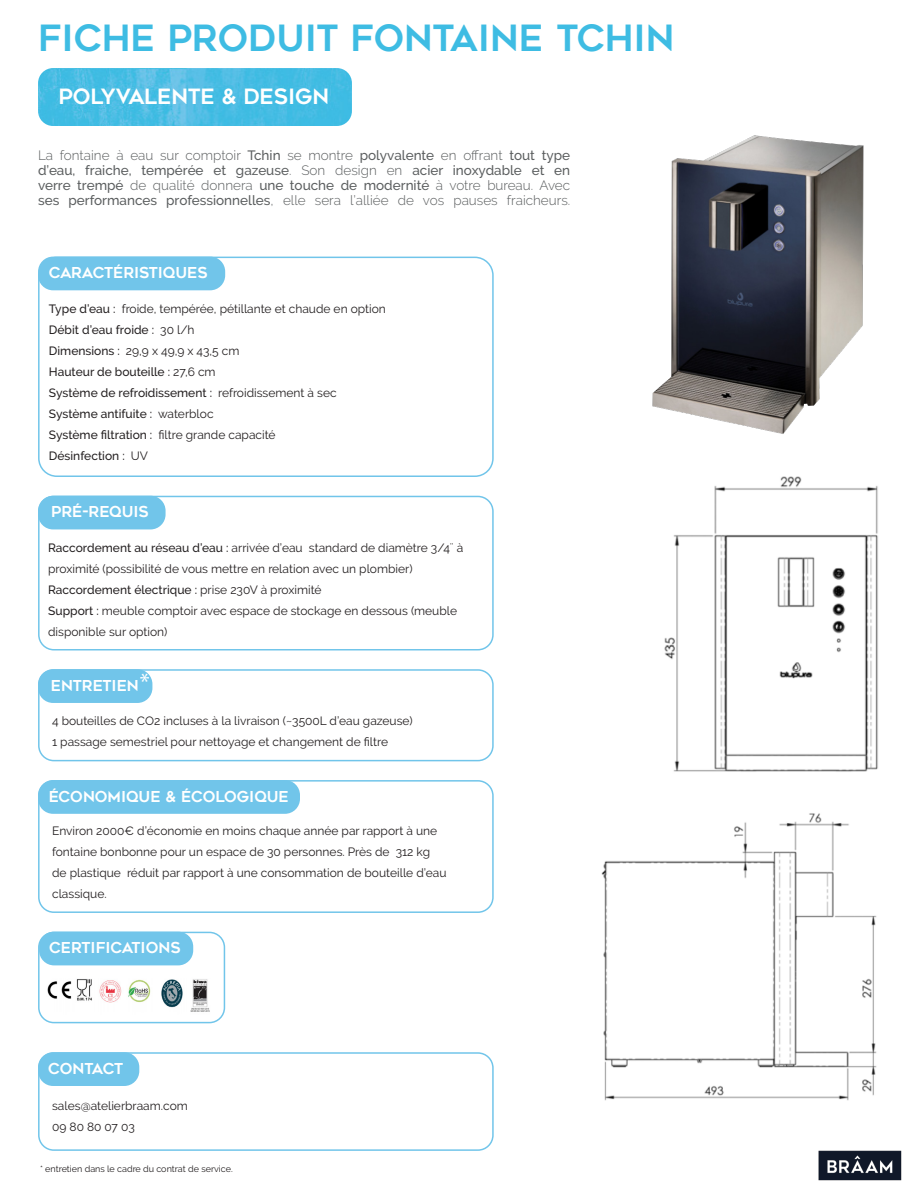
<style>
.page{position:relative;width:918px;height:1188px;background:#fff}
.page>*{position:absolute;margin:0;border:0;box-sizing:border-box;transform-origin:0 0}
.t1{font:36px "Geometos";color:#3ebce3}
.Petits_caractères{font:24px "Myriad Pro";color:#fff}
.t2{font:21px "Geometos";color:#fff}
.t3{font:15px "Geometos";color:#fff}
.t4{font:15px "Geometos";letter-spacing:-.035em;color:#fff}
.t5{font:500 13.5px/15px "Raleway";color:#5b5e5f;text-align:justify}
.t6{font:12px/21px "Raleway";color:#231f20}
.t7{font:500 12px "Raleway";color:#231f20}
.t8{font:9px "Raleway";color:#231f20}
.s1{font-weight:300}
.s2{font-weight:500}
.s3{font-weight:400}
</style>
<div class="page">
<img style="left:818px;top:1150px;width:84px;height:31px">
<img style="left:38px;top:68px;width:314px;height:58px">
<img style="left:652px;top:135px;width:212px;height:299px">
<div style="left:38px;top:257px;width:456px;height:220px;border:2px solid #71c5ea;border-radius:18px"></div>
<div style="left:38px;top:257px;width:187px;height:33px;background:#71c5ea;border-radius:15px"></div>
<div style="left:38px;top:496px;width:456px;height:155px;border:2px solid #71c5ea;border-radius:15px"></div>
<div style="left:38px;top:496px;width:128px;height:33px;background:#71c5ea;border-radius:15px"></div>
<div style="left:38px;top:669px;width:456px;height:92px;border:2px solid #71c5ea;border-radius:15px"></div>
<div style="left:38px;top:669px;width:114px;height:34px;background:#71c5ea;border-radius:15px"></div>
<img style="left:664px;top:476px;width:214px;height:296px">
<img style="left:601px;top:813px;width:276px;height:288px">
<img style="left:47px;top:979px;width:163px;height:33px">
<div style="left:38px;top:932px;width:187px;height:91px;border:2px solid #71c5ea;border-radius:15px"></div>
<div style="left:39px;top:932px;width:154px;height:33px;background:#71c5ea;border-radius:15px"></div>
<div style="left:38px;top:1052px;width:456px;height:99px;border:2px solid #71c5ea;border-radius:15px"></div>
<div style="left:38px;top:1052px;width:101px;height:34px;background:#71c5ea;border-radius:15px"></div>
<div style="left:38px;top:780px;width:456px;height:133px;border:2px solid #71c5ea;border-radius:15px"></div>
<div style="left:38px;top:780px;width:262px;height:34px;background:#71c5ea;border-radius:15px"></div>
<p class="t1" style="left:38px;top:17px;width:638px">FICHE PRODUIT FONTAINE TCHIN</p>
<p class="t2" style="left:59px;top:84px;width:272px">POLYVALENTE &amp; DESIGN</p>
<p class="t5" style="left:38px;top:148px;width:534px"><span class="s1">La fontaine à eau sur comptoir</span> Tchin <span class="s1">se montre</span> polyvalente <span class="s1">en offrant</span> tout type d’eau, fraiche, tempérée et gazeuse<span class="s1">. Son design en</span> acier inoxydable et en verre trempé <span class="s1">de qualité donnera</span> une touche de modernité <span class="s1">à votre bureau. Avec </span>ses performances professionnelles<span class="s1">, elle sera l’alliée de vos pauses fraicheurs.</span></p>
<p class="t3" style="left:49px;top:264px;width:160px">CARACTÉRISTIQUES</p>
<p class="t6" style="left:49px;top:298px;width:339px"><span class="s2">Type d’eau :</span> froide, tempérée, pétillante et chaude en option</p>
<p class="t7" style="left:49px;top:323px;width:147px">Débit d’eau froide : <span class="s3">30 l/h</span></p>
<p class="t6" style="left:49px;top:340px;width:192px"><span class="s2">Dimensions :</span> 29,9 x 49,9 x 43,5 cm</p>
<p class="t7" style="left:49px;top:365px;width:168px">Hauteur de bouteille : <span class="s3">27,6 cm</span></p>
<p class="t7" style="left:49px;top:386px;width:289px">Système de refroidissement : <span class="s3">refroidissement à sec</span></p>
<p class="t7" style="left:49px;top:407px;width:166px">Système antifuite : <span class="s3">waterbloc</span></p>
<p class="t6" style="left:49px;top:424px;width:228px"><span class="s2">Système filtration :</span> filtre grande capacité</p>
<p class="t7" style="left:49px;top:449px;width:101px">Désinfection : <span class="s3">UV</span></p>
<p class="t3" style="left:51px;top:504px;width:99px">PRÉ-REQUIS</p>
<p class="t6" style="left:48px;top:537px;width:417px"><span class="s2">Raccordement au réseau d’eau :</span> arrivée d’eau standard de diamètre 3/4¨ à proximité (possibilité de vous mettre en relation avec un plombier)</p>
<p class="t7" style="left:48px;top:582px;width:275px">Raccordement électrique : <span class="s3">prise 230V à proximité</span></p>
<p class="t6" style="left:48px;top:600px;width:410px"><span class="s2">Support :</span> meuble comptoir avec espace de stockage en dessous (meuble disponible sur option)</p>
<p class="Petits_caractères" style="left:140px;top:667px;width:11px">*</p>
<p class="t3" style="left:51px;top:677px;width:90px">ENTRETIEN</p>
<p class="t6" style="left:52px;top:710px;width:362px">4 bouteilles de CO2 incluses à la livraison (~3500L d’eau gazeuse)</p>
<p class="t6" style="left:52px;top:731px;width:337px">1 passage semestriel pour nettoyage et changement de filtre</p>
<p class="t3" style="left:49px;top:788px;width:242px">ÉCONOMIQUE &amp; ÉCOLOGIQUE</p>
<p class="t6" style="left:52px;top:820px;width:396px">Environ 2000€ d’économie en moins chaque année par rapport à une fontaine bonbonne pour un espace de 30 personnes. Près de 312 kg de plastique réduit par rapport à une consommation de bouteille d’eau classique.</p>
<p class="t3" style="left:49px;top:940px;width:133px">CERTIFICATIONS</p>
<p class="t4" style="left:48px;top:1060px;width:76px">CONTACT</p>
<p class="t6" style="left:52px;top:1096px;width:137px">sales@atelierbraam.com</p>
<p class="t6" style="left:52px;top:1117px;width:84px">09 80 80 07 03</p>
<p class="t8" style="left:40px;top:1163px;width:194px">* entretien dans le cadre du contrat de service.</p>
</div>
